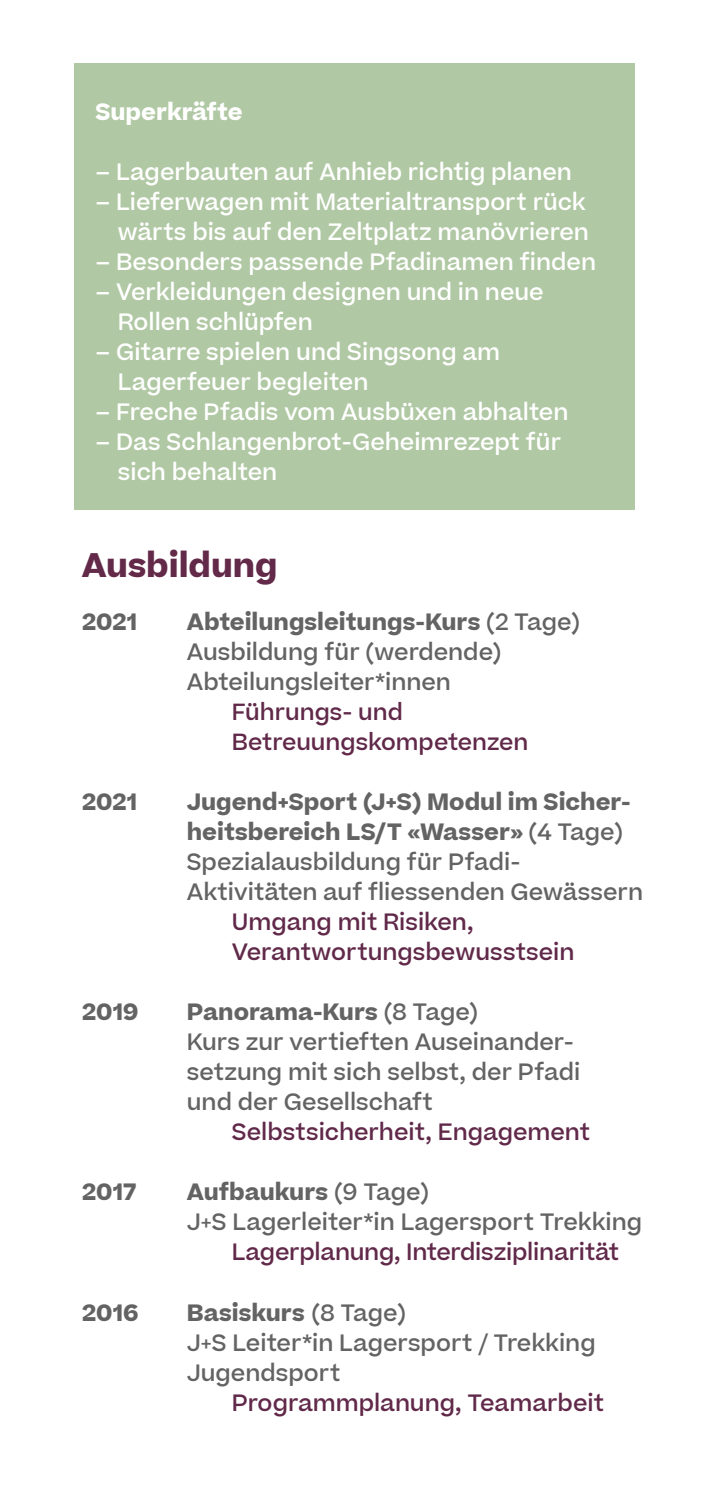
<style>
.page{position:relative;width:709px;height:1503px;background:#fff}
.page>*{position:absolute;margin:0;border:0;box-sizing:border-box;transform-origin:0 0}
.t1{font:700 32.5px "Beatrice";color:#622949}
.t2{font:500 22.5px/30px "Beatrice";color:#636363}
.t3{font:500 22.5px/30px "Beatrice";color:#fff}
.t4{font:500 22.5px/30px "Beatrice";color:#612949}
.t5{font:700 22.5px "Beatrice";color:#636363}
.t6{font:700 22.5px "Beatrice";color:#fff}
.t7{font:500 22.25px/30px "Beatrice";color:#612949}
.s1{font-weight:700}
</style>
<div class="page">
<div style="left:74px;top:63px;width:561px;height:447px;background:#b0c8a3"></div>
<p class="t6" style="left:95px;top:96px;width:149px">Superkräfte</p>
<p class="t3" style="left:95px;top:157px;width:478px">– Lagerbauten auf Anhieb richtig planen</p>
<p class="t3" style="left:95px;top:187px;width:495px;text-align:right">– Lieferwagen mit Materialtransport rück wärts bis auf den Zeltplatz manövrieren</p>
<p class="t3" style="left:95px;top:247px;width:502px">– Besonders passende Pfadinamen finden</p>
<p class="t3" style="left:118px;top:277px;width:427px;text-indent:-22px">– Verkleidungen designen und in neue<br>Rollen schlüpfen</p>
<p class="t3" style="left:118px;top:337px;width:384px;text-indent:-22px">– Gitarre spielen und Singsong am<br>Lagerfeuer begleiten</p>
<p class="t3" style="left:95px;top:397px;width:474px">– Freche Pfadis vom Ausbüxen abhalten</p>
<p class="t3" style="left:118px;top:427px;width:445px;text-indent:-22px">– Das Schlangenbrot-Geheimrezept für sich behalten</p>
<h1 class="t1" style="left:82px;top:542px;width:197px">Ausbildung</h1>
<p class="t2" style="left:187px;top:607px;width:394px"><span class="s1">Abteilungsleitungs-Kurs</span> (2 Tage)<br>Ausbildung für (werdende)<br>Abteilungsleiter*innen</p>
<p class="t7" style="left:232px;top:697px;width:298px">Führungs- und<br>Betreuungskompetenzen</p>
<p class="t2" style="left:187px;top:787px;width:458px"><span class="s1">Jugend+Sport (J+S) Modul im Sicher&shy;heitsbereich LS/T «Wasser»</span> (4 Tage)<br>Spezialausbildung für Pfadi-Aktivitäten auf fliessenden Gewässern</p>
<p class="t4" style="left:232px;top:907px;width:344px">Umgang mit Risiken,<br>Verantwortungsbewusstsein</p>
<p class="t2" style="left:187px;top:997px;width:395px"><span class="s1">Panorama-Kurs</span> (8 Tage)<br>Kurs zur vertieften Auseinander&shy;setzung mit sich selbst, der Pfadi und der Gesellschaft</p>
<p class="t4" style="left:232px;top:1117px;width:359px">Selbstsicherheit, Engagement</p>
<p class="t2" style="left:187px;top:1177px;width:457px"><span class="s1">Aufbaukurs</span> (9 Tage)<br>J+S Lagerleiter*in Lagersport Trekking</p>
<p class="t4" style="left:232px;top:1237px;width:389px">Lagerplanung, Interdisziplinarität</p>
<p class="t2" style="left:187px;top:1297px;width:410px"><span class="s1">Basiskurs</span> (8 Tage)<br>J+S Leiter*in Lagersport / Trekking<br>Jugendsport</p>
<p class="t4" style="left:232px;top:1387px;width:374px">Programmplanung, Teamarbeit</p>
<p class="t5" style="left:82px;top:606px;width:56px">2021</p>
<p class="t5" style="left:82px;top:786px;width:56px">2021</p>
<p class="t5" style="left:82px;top:996px;width:58px">2019</p>
<p class="t5" style="left:82px;top:1176px;width:56px">2017</p>
<p class="t5" style="left:82px;top:1296px;width:58px">2016</p>
</div>
